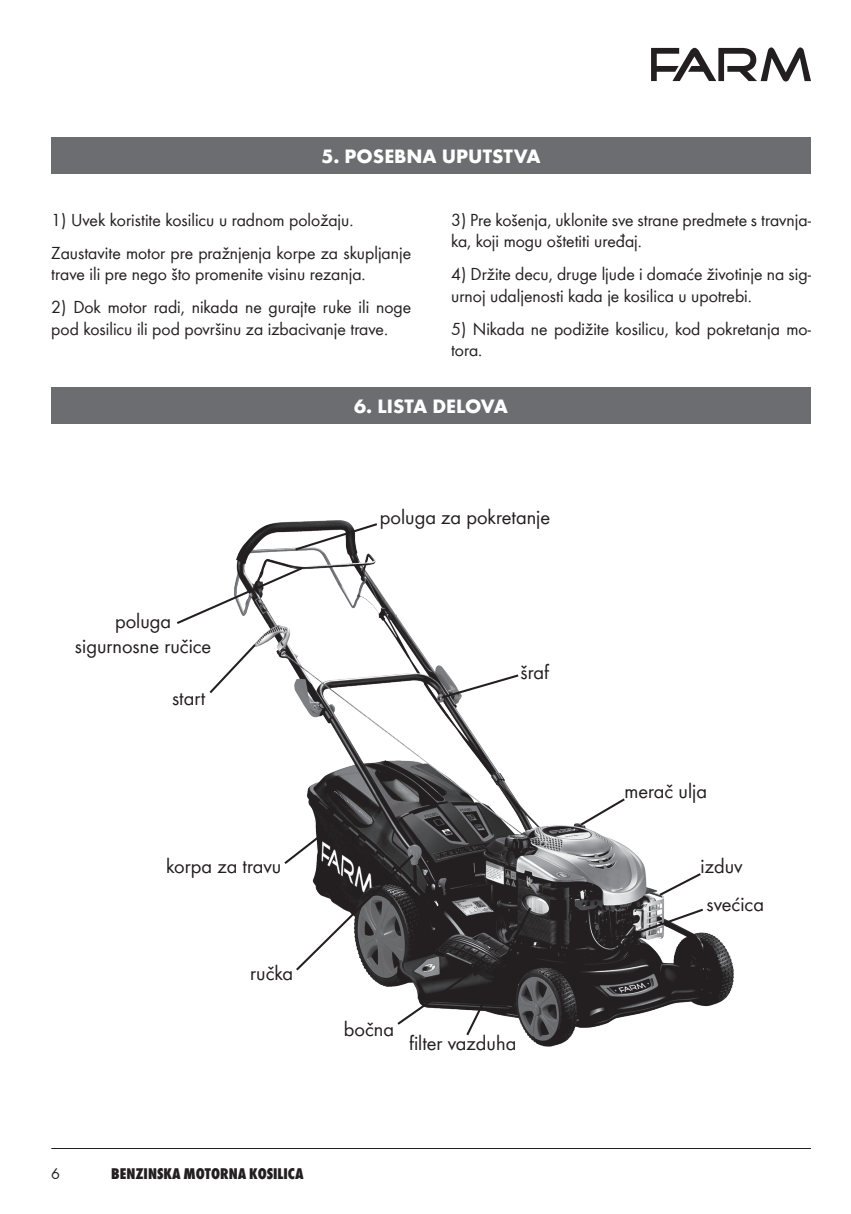
<style>
.page{position:relative;width:851px;height:1214px;background:#fff}
.page>*{position:absolute;margin:0;border:0;box-sizing:border-box;transform-origin:0 0}
.t1{font:20.8px/25px "Wuerth";color:#231f20;text-align:center}
.t2{font:700 20px "Wuerth";color:#fff}
.t3{font:18px/21.6px "Wuerth";color:#231f20}
.t4{font:800 condensed 16px "Wuerth";color:#231f20}
.t5{font:16px "Wuerth";color:#231f20}
</style>
<div class="page">
<hr style="left:51px;top:1147px;width:759px;height:1px;background:#231f20">
<svg style="left:651px;top:47px;width:159px;height:34px"></svg>
<div style="left:51px;top:138px;width:759px;height:36px;background:#6c6d70"></div>
<div style="left:51px;top:387px;width:759px;height:36px;background:#6c6d70"></div>
<img style="left:236px;top:520px;width:497px;height:527px">
<svg style="left:177px;top:565px;width:127px;height:60px"></svg>
<svg style="left:209px;top:642px;width:49px;height:53px"></svg>
<svg style="left:282px;top:833px;width:251px;height:204px"></svg>
<svg style="left:657px;top:871px;width:46px;height:26px"></svg>
<svg style="left:578px;top:796px;width:49px;height:31px"></svg>
<svg style="left:616px;top:906px;width:89px;height:35px"></svg>
<svg style="left:439px;top:672px;width:81px;height:28px"></svg>
<svg style="left:293px;top:521px;width:86px;height:31px"></svg>
<p class="t2" style="left:321px;top:142px;width:221px">5. POSEBNA UPUTSTVA</p>
<p class="t3" style="left:51px;top:202px;width:361px;line-height:33px">1) Uvek koristite kosilicu u radnom položaju.<br>Zaustavite motor pre pražnjenja korpe za skupljanje</p>
<p class="t3" style="left:51px;top:262px;width:316px">trave ili pre nego što promenite visinu rezanja.</p>
<p class="t3" style="left:51px;top:295px;width:361px">2) Dok motor radi, nikada ne gurajte ruke ili noge pod kosilicu ili pod površinu za izbacivanje trave.</p>
<p class="t3" style="left:451px;top:208px;width:361px">3) Pre košenja, uklonite sve strane predmete s travnja&shy;ka, koji mogu oštetiti uređaj.</p>
<p class="t3" style="left:451px;top:262px;width:361px">4) Držite decu, druge ljude i domaće životinje na sig&shy;urnoj udaljenosti kada je kosilica u upotrebi.</p>
<p class="t3" style="left:451px;top:317px;width:361px">5) Nikada ne podižite kosilicu, kod pokretanja mo&shy;tora.</p>
<p class="t2" style="left:354px;top:391px;width:155px">6. LISTA DELOVA</p>
<p class="t1" style="left:75px;top:607px;width:138px">poluga sigurnosne ručice</p>
<p class="t1" style="left:172px;top:684px;width:35px">start</p>
<p class="t1" style="left:380px;top:503px;width:172px">poluga za pokretanje</p>
<p class="t1" style="left:520px;top:658px;width:30px">šraf</p>
<p class="t1" style="left:166px;top:852px;width:117px">korpa za travu</p>
<p class="t1" style="left:250px;top:959px;width:44px">ručka</p>
<p class="t1" style="left:344px;top:1015px;width:52px">bočna</p>
<p class="t1" style="left:409px;top:1028px;width:109px">filter vazduha</p>
<p class="t5" style="left:51px;top:1162px;width:10px">6</p>
<p class="t4" style="left:111px;top:1162px;width:194px">BENZINSKA MOTORNA KOSILICA</p>
<p class="t1" style="left:624px;top:777px;width:84px">merač ulja</p>
<p class="t1" style="left:700px;top:852px;width:44px">izduv</p>
<p class="t1" style="left:706px;top:890px;width:59px">svećica</p>
</div>
